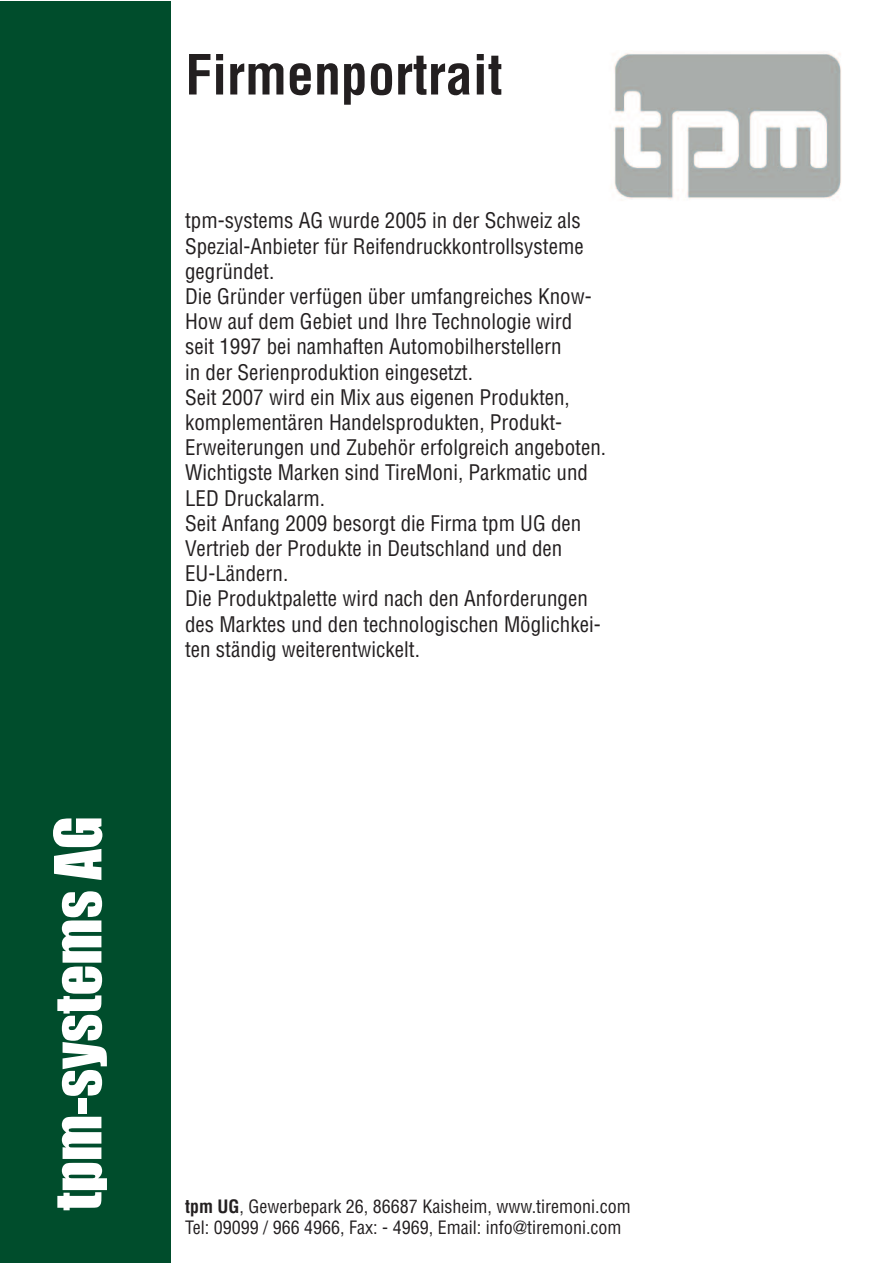
<style>
.page{position:relative;width:893px;height:1263px;background:#fff}
.page>*{position:absolute;margin:0;border:0;box-sizing:border-box;transform-origin:0 0}
.t1{font:60px "Impact";color:#fff}
.t2{font:700 condensed 54px "Helvetica";color:#231f20}
.t3{font:condensed 21px/25.2px "Helvetica";color:#231f20}
.t4{font:condensed 18px/21.6px "Helvetica";color:#231f20}
.s1{font-weight:700}
</style>
<div class="page">
<div style="left:0;top:1px;width:170px;height:1262px;background:#004d2c"></div>
<img style="left:611px;top:50px;width:230px;height:149px">
<h1 class="t1" style="left:41px;top:1210px;width:396px;rotate:-90deg">tpm-systems AG</h1>
<h2 class="t2" style="left:185px;top:42px;width:319px">Firmenportrait</h2>
<p class="t3" style="left:185px;top:208px;width:423px">tpm-systems AG wurde 2005 in der Schweiz als Spezial-Anbieter für Reifendruckkontrollsysteme gegründet.<br>Die Gründer verfügen über umfangreiches Know-How auf dem Gebiet und Ihre Technologie wird seit 1997 bei namhaften Automobilherstellern<br>in der Serienproduktion eingesetzt.<br>Seit 2007 wird ein Mix aus eigenen Produkten, komplementären Handelsprodukten, Produkt-Erweiterungen und Zubehör erfolgreich angeboten.<br>Wichtigste Marken sind TireMoni, Parkmatic und LED Druckalarm.<br>Seit Anfang 2009 besorgt die Firma tpm UG den Vertrieb der Produkte in Deutschland und den EU-Ländern.<br>Die Produktpalette wird nach den Anforderungen des Marktes und den technologischen Möglichkei&shy;ten ständig weiterentwickelt.</p>
<p class="t4" style="left:185px;top:1195px;width:447px"><span class="s1">tpm UG</span>, Gewerbepark 26, 86687 Kaisheim, www.tiremoni.com<br>Tel: 09099 / 966 4966, Fax: - 4969, Email: info@tiremoni.com</p>
</div>
